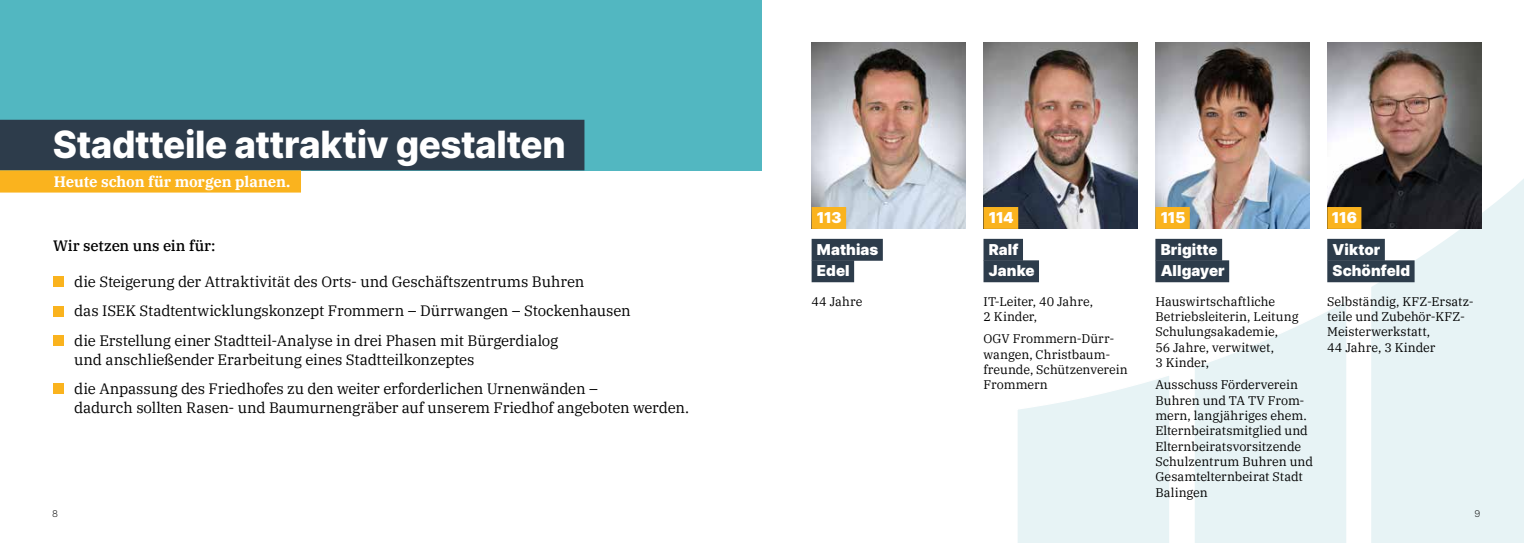
<style>
.page{position:relative;width:1524px;height:543px;background:#fff}
.page>*{position:absolute;margin:0;border:0;box-sizing:border-box;transform-origin:0 0}
.t1{font:800 37.5px "Inter";letter-spacing:-.01em;color:#fff}
.t2{font:italic 17.5px "Work Sans";color:#fff}
.t3{font:15px/29.4px "IBM Plex Serif";letter-spacing:-.01em;color:#000}
.t4{font:900 15px/21.5px "Inter";letter-spacing:.005em;color:#fff}
.t5{font:700 15px "IBM Plex Serif";letter-spacing:-.015em;color:#fff}
.t6{font:500 15px "IBM Plex Serif";color:#000}
.t7{font:12.5px/15.2px "IBM Plex Serif";color:#000}
.t8{font:10px "Work Sans";color:#000}
</style>
<div class="page">
<div style="left:1371px;top:168px;width:153px;height:374px;background:#e7f3f5"></div>
<svg style="left:1195px;top:302px;width:151px;height:240px;background:#eaf4f6"></svg>
<svg style="left:1018px;top:376px;width:151px;height:166px;background:#e9f4f6"></svg>
<div style="left:0;top:0;width:762px;height:170px;background:#52b7c1"></div>
<div style="left:811px;top:238px;width:72px;height:22px;background:#2d3c4b"></div>
<div style="left:811px;top:260px;width:43px;height:22px;background:#2d3c4b"></div>
<img style="left:811px;top:43px;width:155px;height:186px">
<div style="left:983px;top:238px;width:40px;height:22px;background:#2d3c4b"></div>
<div style="left:983px;top:260px;width:56px;height:22px;background:#2d3c4b"></div>
<img style="left:983px;top:43px;width:154px;height:186px">
<div style="left:1155px;top:238px;width:67px;height:22px;background:#2d3c4b"></div>
<div style="left:1155px;top:260px;width:74px;height:22px;background:#2d3c4b"></div>
<img style="left:1155px;top:43px;width:154px;height:186px">
<div style="left:1327px;top:238px;width:58px;height:22px;background:#2d3c4b"></div>
<div style="left:1327px;top:260px;width:87px;height:22px;background:#2d3c4b"></div>
<img style="left:1327px;top:43px;width:154px;height:186px">
<div style="left:811px;top:207px;width:35px;height:22px;background:#fab31e"></div>
<div style="left:983px;top:207px;width:35px;height:22px;background:#fab31e"></div>
<div style="left:1155px;top:207px;width:35px;height:22px;background:#fab31e"></div>
<div style="left:1327px;top:207px;width:34px;height:22px;background:#fab31e"></div>
<div style="left:0;top:120px;width:584px;height:50px;background:#2d3c4b"></div>
<div style="left:0;top:170px;width:301px;height:22px;background:#fab31e"></div>
<div style="left:53px;top:276px;width:11px;height:11px;background:#fab31e"></div>
<div style="left:53px;top:306px;width:11px;height:10px;background:#fab31e"></div>
<div style="left:53px;top:335px;width:11px;height:10px;background:#fab31e"></div>
<div style="left:53px;top:383px;width:11px;height:10px;background:#fab31e"></div>
<h1 class="t1" style="left:53px;top:116px;width:514px">Stadtteile attraktiv gestalten</h1>
<p class="t5" style="left:54px;top:169px;width:238px">Heute schon für morgen planen.</p>
<h2 class="t2" style="left:43px;top:122px;width:267px">WIR BRAUCHEN ANSCHLUSS …</h2>
<p class="t6" style="left:53px;top:233px;width:164px">Wir setzen uns ein für:</p>
<p class="t3" style="left:74px;top:265px;width:558px">die Steigerung der Attraktivität des Orts- und Geschäftszentrums Buhren<br>das ISEK Stadtentwicklungskonzept Frommern – Dürrwangen – Stockenhausen die Erstellung einer Stadtteil-Analyse in drei Phasen mit Bürgerdialog</p>
<p class="t3" style="left:74px;top:343px;width:525px">und anschließender Erarbeitung eines Stadtteilkonzeptes<br>die Anpassung des Friedhofes zu den weiter erforderlichen Urnenwänden –</p>
<p class="t3" style="left:74px;top:391px;width:616px">dadurch sollten Rasen- und Baumurnengräber auf unserem Friedhof angeboten werden.</p>
<p class="t4" style="left:817px;top:206px;width:26px">113</p>
<p class="t4" style="left:989px;top:206px;width:26px">114</p>
<p class="t4" style="left:1160px;top:206px;width:26px">115</p>
<p class="t4" style="left:1332px;top:206px;width:26px">116</p>
<p class="t4" style="left:817px;top:237px;width:63px">Mathias<br>Edel</p>
<p class="t7" style="left:811px;top:292px;width:52px">44 Jahre</p>
<p class="t4" style="left:989px;top:237px;width:47px">Ralf<br>Janke</p>
<p class="t7" style="left:983px;top:292px;width:111px">IT-Leiter, 40 Jahre,<br>2 Kinder,</p>
<p class="t7" style="left:983px;top:330px;width:146px">OGV Frommern-Dürr&shy;wangen, Christbaum&shy;freunde, Schützenverein<br>Frommern</p>
<p class="t4" style="left:1160px;top:237px;width:66px">Brigitte<br>Allgayer</p>
<p class="t7" style="left:1155px;top:292px;width:145px">Hauswirtschaftliche<br>Betriebsleiterin, Leitung<br>Schulungsakademie,<br>56 Jahre, verwitwet,<br>3 Kinder,</p>
<p class="t7" style="left:1155px;top:376px;width:159px">Ausschuss Förderverein<br>Buhren und TA TV From&shy;mern, langjähriges ehem.<br>Elternbeiratsmitglied und<br>Elternbeiratsvorsitzende<br>Schulzentrum Buhren und<br>Gesamtelternbeirat Stadt<br>Balingen</p>
<p class="t4" style="left:1332px;top:237px;width:79px">Viktor<br>Schönfeld</p>
<p class="t7" style="left:1327px;top:292px;width:148px">Selbständig, KFZ-Ersatz&shy;teile und Zubehör-KFZ-<br>Meisterwerkstatt,<br>44 Jahre, 3 Kinder</p>
<p class="t8" style="left:52px;top:505px;width:7px">8</p>
<p class="t8" style="left:1474px;top:505px;width:7px">9</p>
</div>
